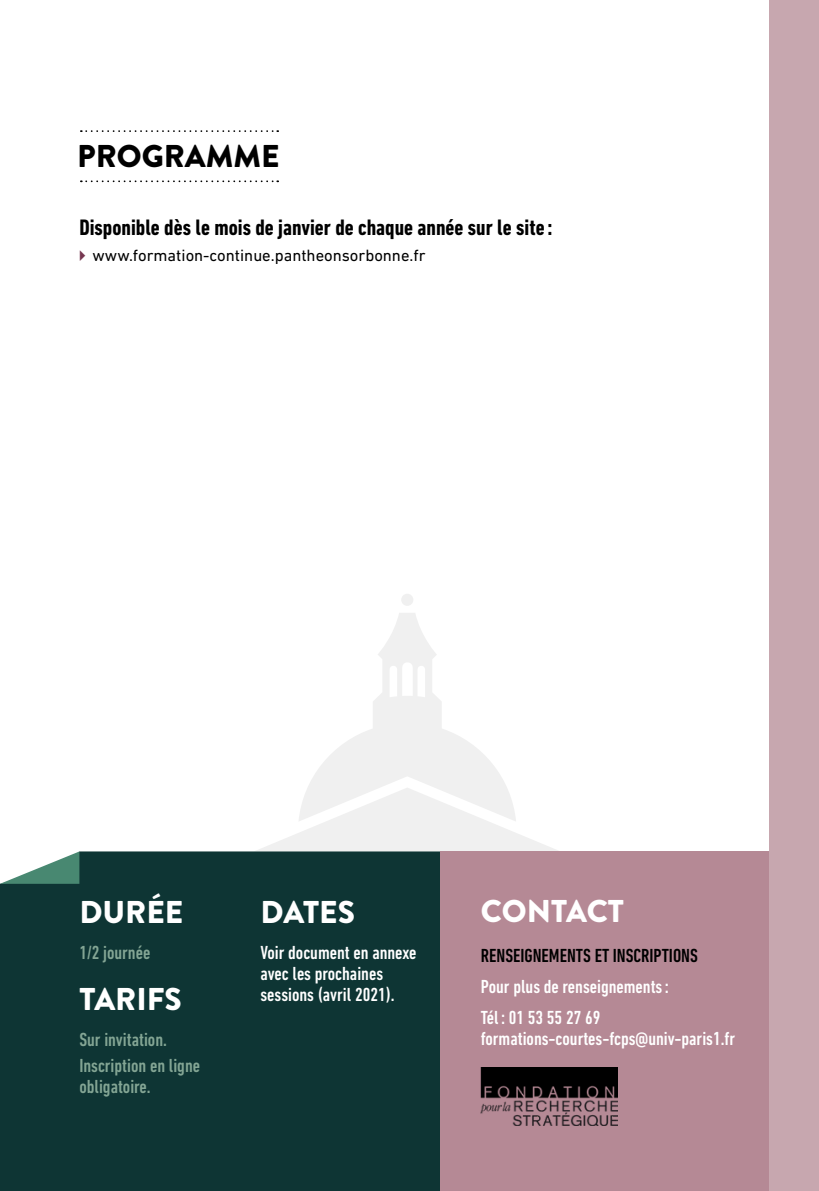
<style>
.page{position:relative;width:819px;height:1191px;background:#fff}
.page>*{position:absolute;margin:0;border:0;box-sizing:border-box;transform-origin:0 0}
.t1{font:900 31.5px "Brandon Grotesque";color:#fff}
.t2{font:900 31.5px "Brandon Grotesque";color:#000}
.t3{font:700 condensed 22.75px "DIN Next LT Pro";color:#000}
.t4{font:500 condensed 19.25px/21px "DIN Next LT Pro";color:#fff}
.t5{font:500 condensed 19.25px/25.9px "DIN Next LT Pro";color:#83a594}
.t6{font:500 condensed 19.25px "DIN Next LT Pro";color:#000}
.t7{font:16.62px "DIN Next LT Pro";color:#000}
</style>
<div class="page">
<div style="left:401px;top:593px;width:12px;height:13px;background:#f0f0f0;border-radius:50%"></div>
<svg style="left:256px;top:821px;width:302px;height:30px"></svg>
<svg style="left:299px;top:613px;width:217px;height:208px"></svg>
<div style="left:0;top:851px;width:440px;height:340px;background:#0e3534"></div>
<div style="left:440px;top:851px;width:348px;height:340px;background:#b58995"></div>
<div style="left:769px;top:0;width:50px;height:1191px;background:#c7a7af"></div>
<svg style="left:0;top:851px;width:79px;height:32px"></svg>
<svg style="left:81px;top:130px;width:197px;height:2px"></svg>
<svg style="left:81px;top:180px;width:197px;height:2px"></svg>
<img style="left:480px;top:1067px;width:138px;height:58px">
<h1 class="t2" style="left:77px;top:134px;width:204px">PROGRAMME</h1>
<p class="t3" style="left:79px;top:215px;width:474px">Disponible dès le mois de janvier de chaque année sur le site:</p>
<p class="t7" style="left:93px;top:246px;width:334px">www.formation-continue.pantheonsorbonne.fr</p>
<h1 class="t1" style="left:79px;top:889px;width:105px">DURÉE</h1>
<p class="t5" style="left:79px;top:939px;width:72px">1/2 journée</p>
<h1 class="t1" style="left:79px;top:976px;width:104px">TARIFS</h1>
<p class="t5" style="left:79px;top:1026px;width:122px">Sur invitation.<br>Inscription en ligne</p>
<p class="t5" style="left:79px;top:1073px;width:73px">obligatoire.</p>
<h1 class="t1" style="left:260px;top:889px;width:96px">DATES</h1>
<p class="t4" style="left:260px;top:941px;width:157px">Voir document en annexe avec les prochaines sessions (avril 2021).</p>
<h1 class="t1" style="left:480px;top:889px;width:145px">CONTACT</h1>
<p class="t6" style="left:480px;top:944px;width:219px">RENSEIGNEMENTS ET INSCRIPTIONS</p>
<p class="t4" style="left:480px;top:971px;width:190px;line-height:31px">Pour plus de renseignements:<br>Tél : 01 53 55 27 69</p>
<p class="t4" style="left:480px;top:1027px;width:256px">formations-courtes-fcps@univ-paris1.fr</p>
</div>
